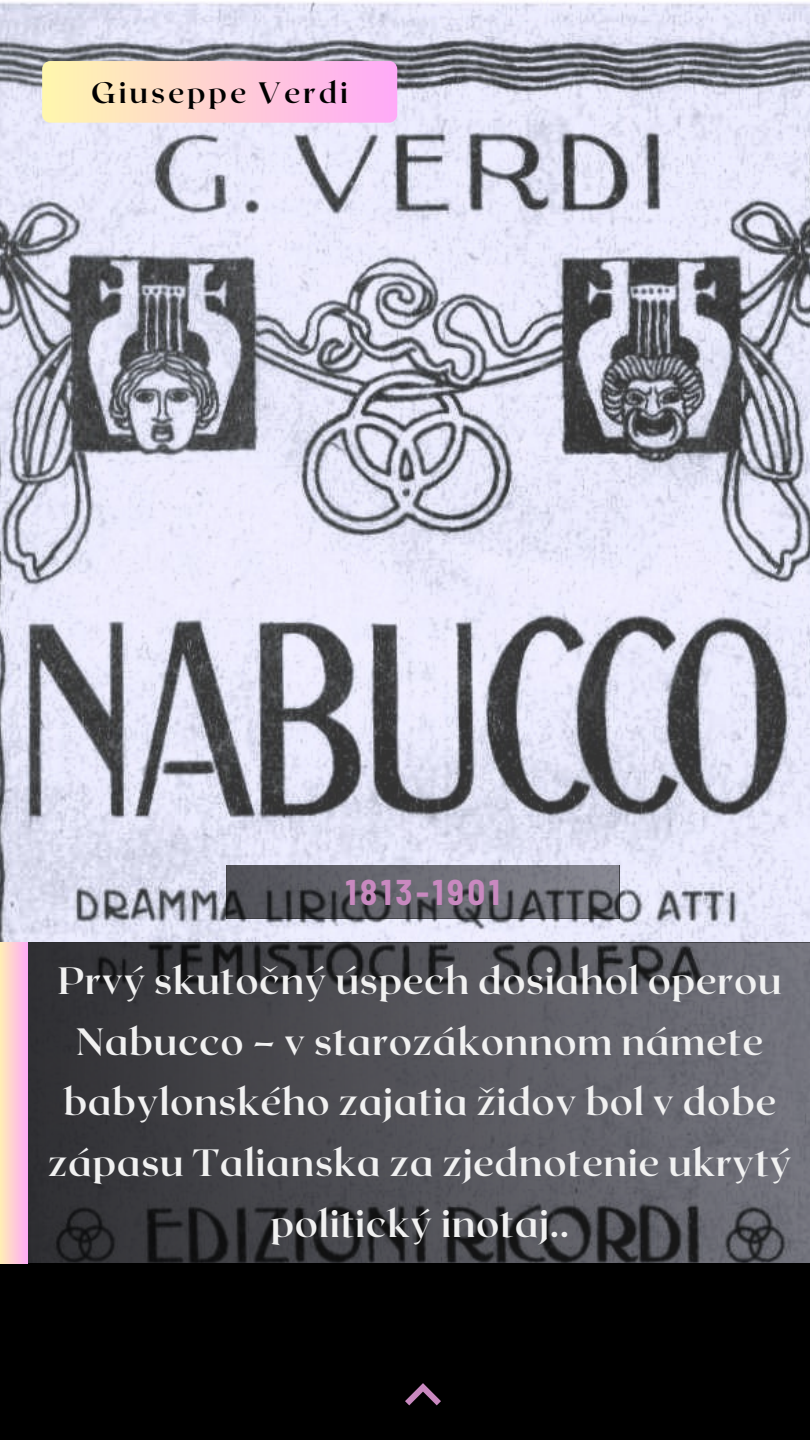
<style>
.page{position:relative;width:810px;height:1440px;background:#fff}
.page>*{position:absolute;margin:0;border:0;box-sizing:border-box;transform-origin:0 0}
.t1{font:700 38px/60.8px "Roxborough CF";letter-spacing:.015em;color:#f1f1f1;text-align:center}
.t2{font:700 semi-condensed 35px "Barlow";letter-spacing:.1em;color:#c989c0}
.t3{font:700 29.5px "Roxborough CF";letter-spacing:.1em;color:#000}
</style>
<div class="page">
<img style="left:0;top:1px;width:810px;height:941px">
<svg style="left:28px;top:942px;width:782px;height:321px;background:#4c4c52"></svg>
<div style="left:0;top:1263px;width:810px;height:177px;background:#000"></div>
<div style="left:0;top:942px;width:28px;height:321px;background:linear-gradient(to right,#ffeeb6,#ffaef4)"></div>
<svg style="left:405px;top:1383px;width:36px;height:22px"></svg>
<svg style="left:226px;top:866px;width:393px;height:52px;background:#5d5e65"></svg>
<div style="left:42px;top:61px;width:355px;height:62px;background:linear-gradient(to right,#fff7ad,#ffaaf8);border-radius:8px"></div>
<p class="t3" style="left:91px;top:74px;width:258px">Giuseppe Verdi</p>
<p class="t2" style="left:346px;top:870px;width:156px">1813-1901</p>
<p class="t1" style="left:48px;top:948px;width:746px">Prvý skutočný úspech dosiahol operou Nabucco – v starozákonnom námete babylonského zajatia židov bol v dobe zápasu Talianska za zjednotenie ukrytý politický inotaj..</p>
</div>
